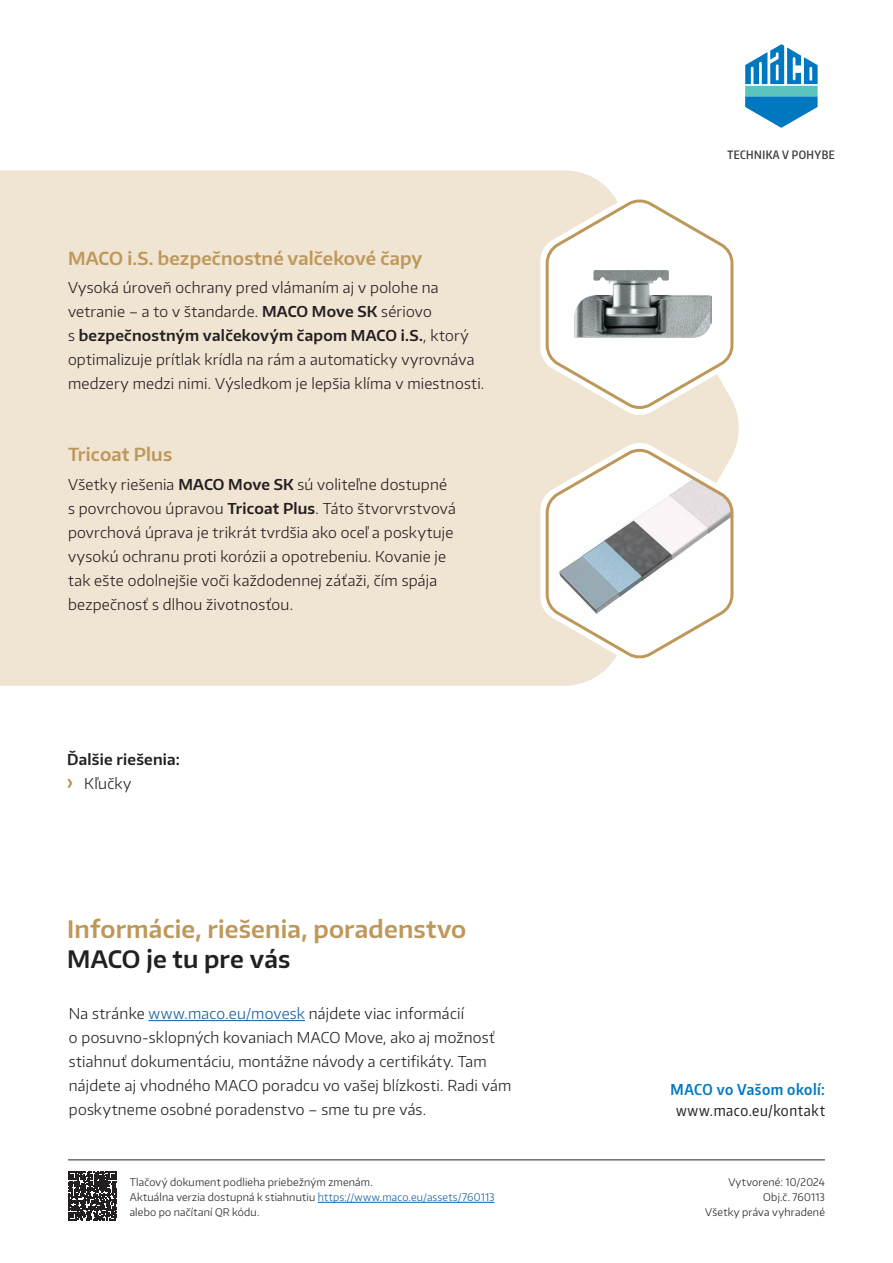
<style>
.page{position:relative;width:893px;height:1263px;background:#fff}
.page>*{position:absolute;margin:0;border:0;box-sizing:border-box;transform-origin:0 0}
.Subheadline_16auf20_gold{font:600 24px "Encode Sans Normal";letter-spacing:.01em;color:#be985a}
.Subheadline_16auf20_black{font:600 24px "Encode Sans Normal";letter-spacing:.005em;color:#231f20}
.Subheadline_12pt_Gold{font:600 18px "Encode Sans Normal";letter-spacing:.01em;color:#be985a}
.Bodytext{font:300 15px/24px "Encode Sans Normal";letter-spacing:.015em;color:#231f20}
.Bodytext-2{font:600 15px "Encode Sans Normal";letter-spacing:.015em;color:#231f20}
.Kontakt{font:15px "Encode Sans Condensed";letter-spacing:.035em;color:#231f20}
.MACO_in_deiner_Nähe{font:600 15px "Encode Sans Condensed";letter-spacing:.035em;color:#0078c0}
.Aufzählungen_U4{font:300 15px "Encode Sans Normal";letter-spacing:.02em;color:#231f20}
.t1{font:600 11.55px "Encode Sans Compressed";letter-spacing:.04em;color:#3e3e3f}
.Fusszeile_U4_links{font:300 10.5px/15px "Encode Sans Normal";letter-spacing:.02em;color:#231f20}
.Fusszeile_U4_rechts{font:300 10.5px "Encode Sans Normal";letter-spacing:.02em;color:#231f20}
.s1{font-weight:600}
.s2{font-weight:300}
.s3{color:#175d9e}
</style>
<div class="page">
<hr style="left:68px;top:1159px;width:757px;height:1px;background:#231f20">
<div style="left:0;top:170px;width:739px;height:516px;background:#f0e4d3"></div>
<svg style="left:539px;top:189px;width:200px;height:230px"></svg>
<svg style="left:542px;top:194px;width:195px;height:220px"></svg>
<svg style="left:539px;top:439px;width:200px;height:229px"></svg>
<svg style="left:542px;top:444px;width:195px;height:220px"></svg>
<hr style="left:149px;top:1020px;width:156px;height:1px;background:#175d9e">
<svg style="left:67px;top:779px;width:5px;height:9px"></svg>
<div style="left:707px;top:0;width:149px;height:193px;background:#fff"></div>
<svg style="left:745px;top:44px;width:73px;height:84px"></svg>
<hr style="left:318px;top:1202px;width:176px;height:1px;background:#175d9e">
<svg style="left:68px;top:1171px;width:49px;height:49px"></svg>
<p class="Subheadline_12pt_Gold" style="left:68px;top:246px;width:356px">MACO i.S. bezpečnostné valčekové čapy</p>
<p class="Bodytext" style="left:68px;top:275px;width:372px">Vysoká úroveň ochrany pred vlámaním aj v polohe na</p>
<p class="Bodytext" style="left:68px;top:299px;width:365px">vetranie – a to v štandarde. <span class="s1">MACO Move SK</span> sériovo</p>
<p class="Bodytext-2" style="left:68px;top:326px;width:402px"><span class="s2">s</span> bezpečnostným valčekovým čapom MACO i.S.<span class="s2">, ktorý</span></p>
<p class="Bodytext" style="left:68px;top:347px;width:408px">optimalizuje prítlak krídla na rám a automaticky vyrovnáva</p>
<p class="Bodytext" style="left:68px;top:371px;width:418px">medzery medzi nimi. Výsledkom je lepšia klíma v miestnosti.</p>
<p class="Subheadline_12pt_Gold" style="left:68px;top:443px;width:106px">Tricoat Plus</p>
<p class="Bodytext" style="left:68px;top:471px;width:381px">Všetky riešenia <span class="s1">MACO Move SK</span> sú voliteľne dostupné</p>
<p class="Bodytext" style="left:68px;top:495px;width:389px">s povrchovou úpravou <span class="s1">Tricoat Plus</span>. Táto štvorvrstvová</p>
<p class="Bodytext" style="left:68px;top:519px;width:387px">povrchová úprava je trikrát tvrdšia ako oceľ a poskytuje</p>
<p class="Bodytext" style="left:68px;top:543px;width:380px">vysokú ochranu proti korózii a opotrebeniu. Kovanie je</p>
<p class="Bodytext" style="left:68px;top:567px;width:371px">tak ešte odolnejšie voči každodennej záťaži, čím spája</p>
<p class="Bodytext" style="left:68px;top:591px;width:226px">bezpečnosť s dlhou životnosťou.</p>
<p class="Bodytext-2" style="left:67px;top:749px;width:114px">Ďalšie riešenia:</p>
<p class="Aufzählungen_U4" style="left:84px;top:773px;width:49px">Kľučky</p>
<p class="Subheadline_16auf20_gold" style="left:67px;top:914px;width:401px">Informácie, riešenia, poradenstvo</p>
<p class="Subheadline_16auf20_black" style="left:67px;top:944px;width:225px">MACO je tu pre vás</p>
<p class="Bodytext" style="left:69px;top:1001px;width:397px">Na stránke <span class="s3">www.maco.eu/movesk</span> nájdete viac informácií</p>
<p class="Bodytext" style="left:69px;top:1025px;width:444px">o posuvno-sklopných kovaniach MACO Move, ako aj možnosť stiahnuť dokumentáciu, montážne návody a certifikáty. Tam nájdete aj vhodného MACO poradcu vo vašej blízkosti. Radi vám poskytneme osobné poradenstvo – sme tu pre vás.</p>
<p class="Fusszeile_U4_links" style="left:130px;top:1175px;width:244px">Tlačový dokument podlieha priebežným zmenám.</p>
<p class="Fusszeile_U4_links" style="left:130px;top:1190px;width:366px">Aktuálna verzia dostupná k stiahnutiu <span class="s3">https://www.maco.eu/assets/760113 </span>alebo po načítaní QR kódu.</p>
<p class="t1" style="left:727px;top:147px;width:109px">TECHNIKA V POHYBE</p>
<p class="MACO_in_deiner_Nähe" style="left:671px;top:1079px;width:156px">MACO vo Vašom okolí:</p>
<p class="Kontakt" style="left:676px;top:1100px;width:150px">www.maco.eu/kontakt</p>
<p class="Fusszeile_U4_rechts" style="left:728px;top:1175px;width:98px">Vytvorené: 10/2024</p>
<p class="Fusszeile_U4_rechts" style="left:763px;top:1190px;width:63px">Obj.č. 760113</p>
<p class="Fusszeile_U4_rechts" style="left:705px;top:1205px;width:121px">Všetky práva vyhradené</p>
</div>
